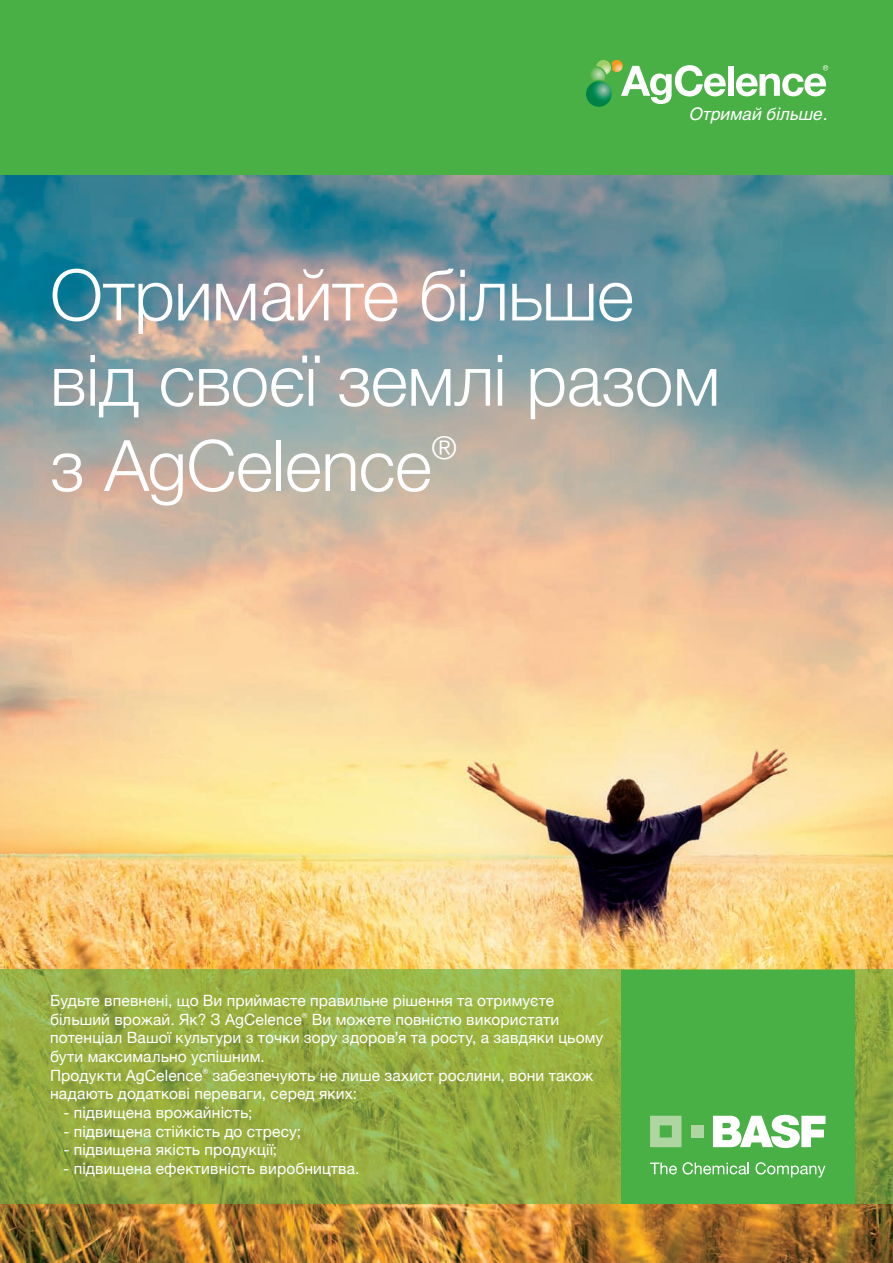
<style>
.page{position:relative;width:893px;height:1263px;background:#fff}
.page>*{position:absolute;margin:0;border:0;box-sizing:border-box;transform-origin:0 0}
.t1{font:300 71.1px/85.2px "Helvetica Neue";letter-spacing:-.01em;color:#fff}
.t2{font:italic 17.1px "Helios";color:#fff}
.t3{font:15.6px/18.6px "Helvetica Neue";letter-spacing:.005em;color:#fff}
</style>
<div class="page">
<img style="left:0;top:174px;width:893px;height:1089px">
<img style="left:0;top:969px;width:893px;height:234px">
<div style="left:0;top:0;width:893px;height:174px;background:#49b045"></div>
<hr style="left:892px;top:0;width:1px;height:271px;background:#fef6c9">
<svg style="left:586px;top:81px;width:26px;height:26px"></svg>
<svg style="left:586px;top:60px;width:140px;height:44px"></svg>
<div style="left:728px;top:66px;width:6px;height:30px;background:#fff"></div>
<svg style="left:736px;top:65px;width:92px;height:31px"></svg>
<div style="left:621px;top:969px;width:234px;height:234px;background:#49b045"></div>
<svg style="left:650px;top:1162px;width:99px;height:12px"></svg>
<svg style="left:755px;top:1162px;width:70px;height:15px"></svg>
<svg style="left:713px;top:1115px;width:112px;height:33px"></svg>
<svg style="left:650px;top:1116px;width:31px;height:31px"></svg>
<div style="left:691px;top:1125px;width:12px;height:12px;background:#afd5a1"></div>
<img style="left:892px;top:0;width:1px;height:85px">
<svg style="left:892px;top:1220px;width:1px;height:43px"></svg>
<p class="t2" style="left:689px;top:104px;width:140px">Отримай більше.</p>
<h1 class="t1" style="left:50px;top:251px;width:672px">Отримайте більше від своєї землі разом з AgCelence<sup>®</sup></h1>
<p class="t3" style="left:50px;top:991px;width:555px">Будьте впевнені, що Ви приймаєте правильне рішення та отримуєте більший врожай. Як? З AgCelence<sup>®</sup> Ви можете повністю використати потенціал Вашої культури з точки зору здоров’я та росту, а завдяки цьому бути максимально успішним.<br>Продукти AgCelence<sup>®</sup> забезпечують не лише захист рослини, вони також надають додаткові переваги, серед яких:</p>
<p class="t3" style="left:63px;top:1103px;width:191px">- підвищена врожайність;</p>
<p class="t3" style="left:63px;top:1121px;width:239px">- підвищена стійкість до стресу;</p>
<p class="t3" style="left:63px;top:1140px;width:215px">- підвищена якість продукції;</p>
<p class="t3" style="left:63px;top:1159px;width:298px">- підвищена ефективність виробництва.</p>
</div>
